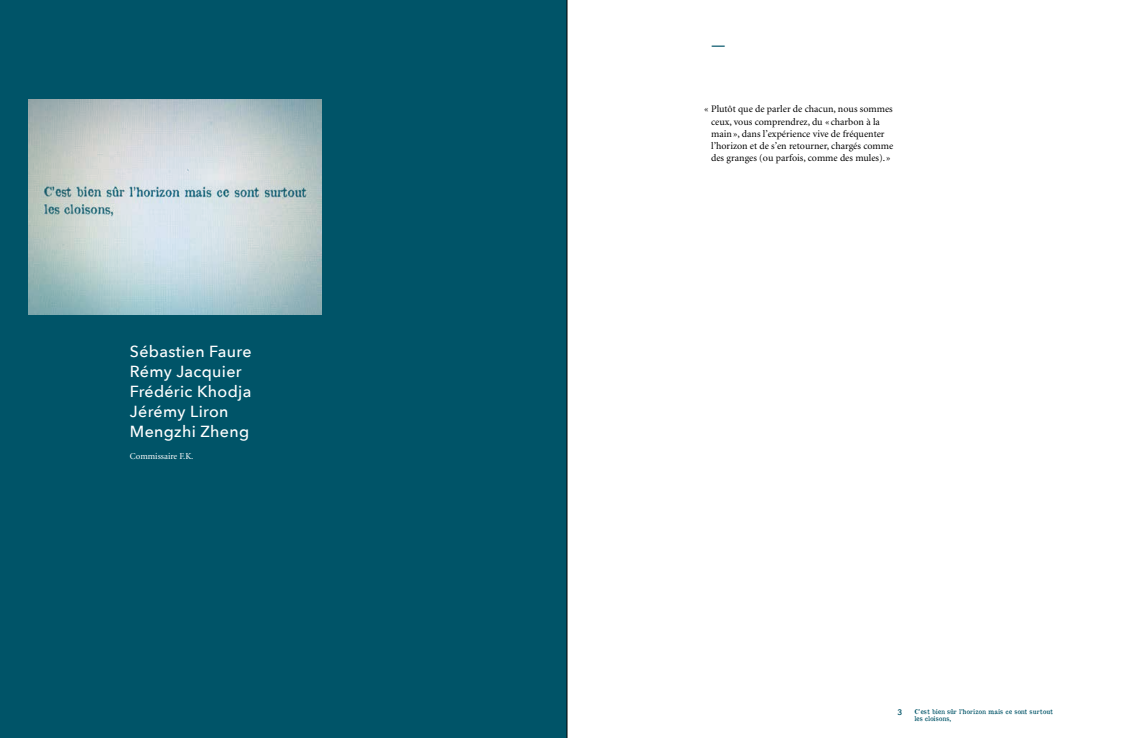
<style>
.page{position:relative;width:1134px;height:738px;background:#fff}
.page>*{position:absolute;margin:0;border:0;box-sizing:border-box;transform-origin:0 0}
.t1{font:24px "Avenir Next";color:#005468}
.t2{font:500 16px/20px "Avenir Next";letter-spacing:.02em;color:#fff}
.t3{font:10px/12px "Minion";color:#000}
.t4{font:9px "Minion";color:#fff}
.t5{font:600 8px "Avenir Next";color:#005468}
.t6{font:6.5px/7px "Old Newspaper Types";color:#005468}
</style>
<div class="page">
<hr style="left:567px;top:0;width:1px;height:737px;background:#000">
<div style="left:0;top:0;width:567px;height:737px;background:#005468"></div>
<img style="left:28px;top:100px;width:293px;height:215px">
<h2 class="t2" style="left:130px;top:340px;width:123px">Sébastien Faure<br>Rémy Jacquier<br>Frédéric Khodja<br>Jérémy Liron<br>Mengzhi Zheng</h2>
<p class="t4" style="left:130px;top:451px;width:65px">Commissaire F.K.</p>
<h1 class="t1" style="left:711px;top:24px;width:16px">—</h1>
<p class="t3" style="left:711px;top:104px;width:184px;text-indent:-7px">« Plutôt que de parler de chacun, nous sommes ceux, vous comprendrez, du « charbon à la main», dans l’expérience vive de fréquenter l’horizon et de s’en retourner, chargés comme des granges (ou parfois, comme des mules).»</p>
<p class="t5" style="left:897px;top:704px;width:6px">3</p>
<p class="t6" style="left:914px;top:706px;width:140px">C’est bien sûr l’horizon mais ce sont surtout les cloisons,</p>
</div>
